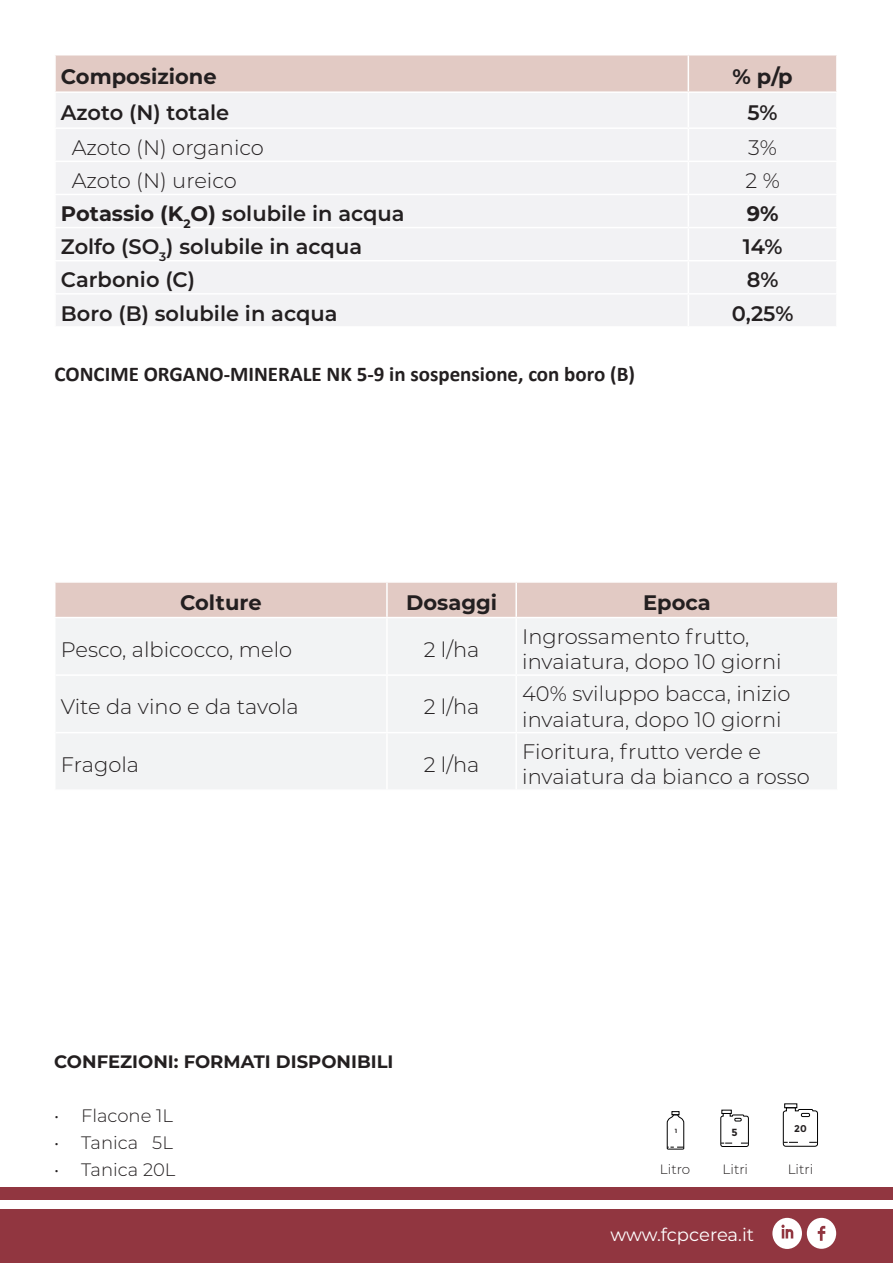
<style>
.page{position:relative;width:893px;height:1263px;background:#fff}
.page>*{position:absolute;margin:0;border:0;box-sizing:border-box;transform-origin:0 0}
.t1{font:300 21px/25.2px "Montserrat";color:#231f20}
.t2{font:600 21px "Montserrat";color:#231f20}
.t3{font:700 21px "Calibri";color:#231f20}
.t4{font:700 21px "Montserrat";color:#231f20}
.t5{font:700 18px "Montserrat";color:#231f20}
.t6{font:300 18px "Montserrat";color:#231f20}
.t7{font:18px "Montserrat";letter-spacing:-.005em;color:#fff}
.t8{font:300 13.5px "Montserrat";color:#231f20}
.t9{font:700 10.35px "Montserrat";color:#231f20}
.t10{font:700 9.75px "Montserrat";color:#231f20}
.t11{font:700 6px "Montserrat";color:#231f20}
.s1{font-weight:700}
</style>
<div class="page">
<div style="left:56px;top:56px;width:780px;height:35px;background:#e2cac4"></div>
<div style="left:56px;top:93px;width:780px;height:233px;background:#f2f2f4"></div>
<div style="left:56px;top:261px;width:780px;height:32px;background:#f2f2f4"></div>
<hr style="left:688px;top:93px;width:1px;height:34px;background:#fff">
<hr style="left:54px;top:127px;width:634px;height:2px;background:#fff">
<hr style="left:688px;top:127px;width:150px;height:2px;background:#fff">
<hr style="left:688px;top:129px;width:1px;height:32px;background:#fff">
<hr style="left:54px;top:161px;width:634px;height:1px;background:#fff">
<hr style="left:688px;top:161px;width:150px;height:1px;background:#fff">
<hr style="left:688px;top:162px;width:1px;height:32px;background:#fff">
<hr style="left:54px;top:194px;width:634px;height:1px;background:#fff">
<hr style="left:688px;top:194px;width:150px;height:1px;background:#fff">
<hr style="left:688px;top:195px;width:1px;height:32px;background:#fff">
<hr style="left:54px;top:227px;width:634px;height:1px;background:#fff">
<hr style="left:688px;top:227px;width:150px;height:1px;background:#fff">
<hr style="left:688px;top:228px;width:1px;height:32px;background:#fff">
<hr style="left:54px;top:260px;width:634px;height:1px;background:#fff">
<hr style="left:688px;top:260px;width:150px;height:1px;background:#fff">
<hr style="left:688px;top:261px;width:1px;height:32px;background:#fff">
<hr style="left:54px;top:293px;width:634px;height:2px;background:#fff">
<hr style="left:688px;top:293px;width:150px;height:2px;background:#fff">
<hr style="left:688px;top:295px;width:1px;height:31px;background:#fff">
<hr style="left:688px;top:55px;width:1px;height:36px;background:#fff">
<div style="left:56px;top:583px;width:781px;height:34px;background:#e2cac4"></div>
<div style="left:56px;top:619px;width:781px;height:170px;background:#f2f3f4"></div>
<hr style="left:515px;top:583px;width:2px;height:34px;background:#fff">
<hr style="left:515px;top:618px;width:2px;height:56px;background:#fff">
<hr style="left:515px;top:676px;width:2px;height:56px;background:#fff">
<hr style="left:515px;top:733px;width:2px;height:56px;background:#fff">
<hr style="left:387px;top:674px;width:129px;height:2px;background:#fff">
<hr style="left:516px;top:674px;width:322px;height:2px;background:#fff">
<hr style="left:387px;top:732px;width:129px;height:1px;background:#fff">
<hr style="left:516px;top:732px;width:322px;height:1px;background:#fff">
<hr style="left:386px;top:618px;width:2px;height:56px;background:#fff">
<hr style="left:386px;top:676px;width:2px;height:56px;background:#fff">
<hr style="left:386px;top:733px;width:2px;height:56px;background:#fff">
<hr style="left:56px;top:674px;width:331px;height:2px;background:#fff">
<hr style="left:56px;top:732px;width:331px;height:1px;background:#fff">
<hr style="left:386px;top:583px;width:2px;height:34px;background:#fff">
<div style="left:721px;top:1110px;width:11px;height:4px;border:1px solid #000001"></div>
<svg style="left:720px;top:1112px;width:29px;height:35px"></svg>
<svg style="left:667px;top:1111px;width:17px;height:39px"></svg>
<svg style="left:782px;top:1107px;width:36px;height:40px"></svg>
<div style="left:0;top:1210px;width:893px;height:53px;background:#913640"></div>
<div style="left:0;top:1187px;width:893px;height:12px;background:#913640"></div>
<svg style="left:772px;top:1218px;width:64px;height:31px"></svg>
<p class="t4" style="left:61px;top:61px;width:157px">Composizione</p>
<p class="t4" style="left:732px;top:61px;width:62px">% p/p</p>
<p class="t2" style="left:61px;top:98px;width:170px">Azoto (N) totale</p>
<p class="t2" style="left:748px;top:98px;width:32px">5%</p>
<p class="t1" style="left:72px;top:134px;width:194px">Azoto (N) organico</p>
<p class="t1" style="left:748px;top:134px;width:30px">3%</p>
<p class="t1" style="left:72px;top:167px;width:167px">Azoto (N) ureico</p>
<p class="t1" style="left:745px;top:167px;width:36px">2 %</p>
<p class="t2" style="left:61px;top:199px;width:345px"><span class="s1">Potassio (K</span><sub>2</sub><span class="s1">O)</span> solubile in acqua</p>
<p class="t4" style="left:747px;top:199px;width:33px">9%</p>
<p class="t2" style="left:61px;top:232px;width:303px">Zolfo (SO<sub>3</sub>) solubile in acqua</p>
<p class="t2" style="left:743px;top:232px;width:41px">14%</p>
<p class="t2" style="left:61px;top:265px;width:136px">Carbonio (C)</p>
<p class="t2" style="left:747px;top:265px;width:33px">8%</p>
<p class="t2" style="left:61px;top:298px;width:278px">Boro (B) solubile in acqua</p>
<p class="t2" style="left:732px;top:298px;width:63px">0,25%</p>
<p class="t3" style="left:55px;top:360px;width:582px">CONCIME ORGANO-MINERALE NK 5-9 in sospensione, con boro (B)</p>
<p class="t4" style="left:180px;top:587px;width:83px">Colture</p>
<p class="t4" style="left:406px;top:587px;width:93px">Dosaggi</p>
<p class="t4" style="left:643px;top:587px;width:69px">Epoca</p>
<p class="t1" style="left:61px;top:636px;width:233px">Pesco, albicocco, melo</p>
<p class="t1" style="left:424px;top:636px;width:57px">2 l/ha</p>
<p class="t1" style="left:522px;top:623px;width:261px">Ingrossamento frutto, invaiatura, dopo 10 giorni</p>
<p class="t1" style="left:61px;top:693px;width:239px">Vite da vino e da tavola</p>
<p class="t1" style="left:424px;top:693px;width:57px">2 l/ha</p>
<p class="t1" style="left:522px;top:681px;width:270px">40% sviluppo bacca, inizio invaiatura, dopo 10 giorni</p>
<p class="t1" style="left:61px;top:751px;width:80px">Fragola</p>
<p class="t1" style="left:424px;top:751px;width:57px">2 l/ha</p>
<p class="t1" style="left:522px;top:738px;width:289px">Fioritura, frutto verde e invaiatura da bianco a rosso</p>
<p class="t5" style="left:54px;top:1048px;width:341px">CONFEZIONI: FORMATI DISPONIBILI</p>
<p class="t6" style="left:54px;top:1103px;width:120px">• Flacone 1L</p>
<p class="t6" style="left:54px;top:1130px;width:120px">• Tanica 5L</p>
<p class="t6" style="left:54px;top:1157px;width:123px">• Tanica 20L</p>
<p class="t8" style="left:723px;top:1160px;width:27px">Litri</p>
<p class="t8" style="left:788px;top:1160px;width:27px">Litri</p>
<p class="t11" style="left:675px;top:1127px;width:4px">1</p>
<p class="t9" style="left:731px;top:1126px;width:8px">5</p>
<p class="t10" style="left:794px;top:1123px;width:14px">20</p>
<p class="t8" style="left:660px;top:1160px;width:32px">Litro</p>
<p class="t7" style="left:610px;top:1222px;width:145px">www.fcpcerea.it</p>
</div>
